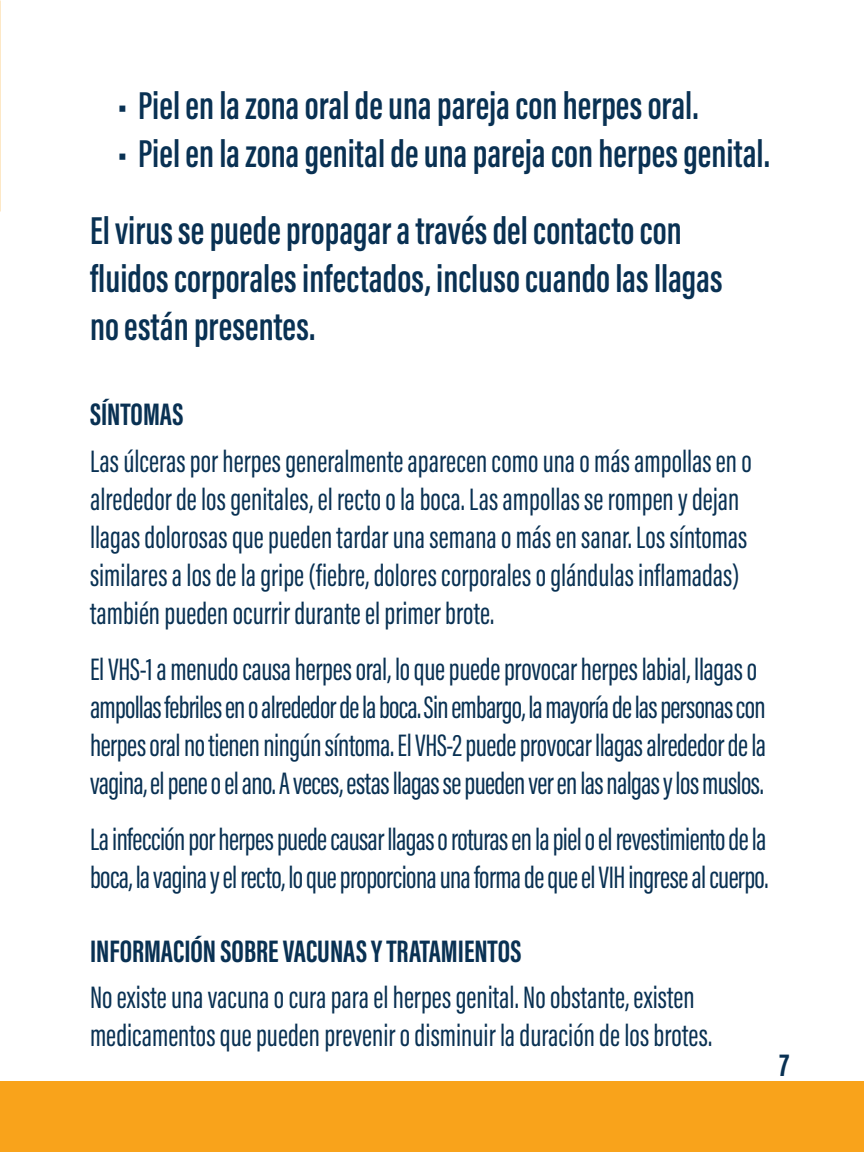
<style>
.page{position:relative;width:864px;height:1152px;background:#fff}
.page>*{position:absolute;margin:0;border:0;box-sizing:border-box;transform-origin:0 0}
.t1{font:600 40px/48px "Acumin Pro Extra Cond";color:#093153}
.t2{font:32px/38px "Acumin Pro Extra Cond";letter-spacing:-.005em;color:#093153}
.t3{font:700 32px "Acumin Pro Extra Cond";color:#093153}
</style>
<div class="page">
<div style="left:0;top:1081px;width:864px;height:71px;background:#f9a31b"></div>
<p class="t1" style="left:118px;top:82px;width:582px">• Piel en la zona oral de una pareja con herpes oral.</p>
<p class="t1" style="left:118px;top:130px;width:654px">• Piel en la zona genital de una pareja con herpes genital.</p>
<p class="t1" style="left:90px;top:206px;width:634px">El virus se puede propagar a través del contacto con fluidos corporales infectados, incluso cuando las llagas no están presentes.</p>
<h2 class="t3" style="left:90px;top:395px;width:95px">SÍNTOMAS</h2>
<p class="t2" style="left:90px;top:442px;width:663px">Las úlceras por herpes generalmente aparecen como una o más ampollas en o alrededor de los genitales, el recto o la boca. Las ampollas se rompen y dejan llagas dolorosas que pueden tardar una semana o más en sanar. Los síntomas similares a los de la gripe (fiebre, dolores corporales o glándulas inflamadas) también pueden ocurrir durante el primer brote.</p>
<p class="t2" style="left:90px;top:650px;width:678px">El VHS-1 a menudo causa herpes oral, lo que puede provocar herpes labial, llagas o ampollas febriles en o alrededor de la boca. Sin embargo, la mayoría de las personas con herpes oral no tienen ningún síntoma. El VHS-2 puede provocar llagas alrededor de la vagina, el pene o el ano. A veces, estas llagas se pueden ver en las nalgas y los muslos.</p>
<p class="t2" style="left:90px;top:820px;width:678px">La infección por herpes puede causar llagas o roturas en la piel o el revestimiento de la boca, la vagina y el recto, lo que proporciona una forma de que el VIH ingrese al cuerpo.</p>
<h2 class="t3" style="left:90px;top:931px;width:433px">INFORMACIÓN SOBRE VACUNAS Y TRATAMIENTOS</h2>
<p class="t2" style="left:90px;top:978px;width:622px">No existe una vacuna o cura para el herpes genital. No obstante, existen medicamentos que pueden prevenir o disminuir la duración de los brotes.</p>
<h6 class="t3" style="left:779px;top:1046px;width:11px">7</h6>
</div>
